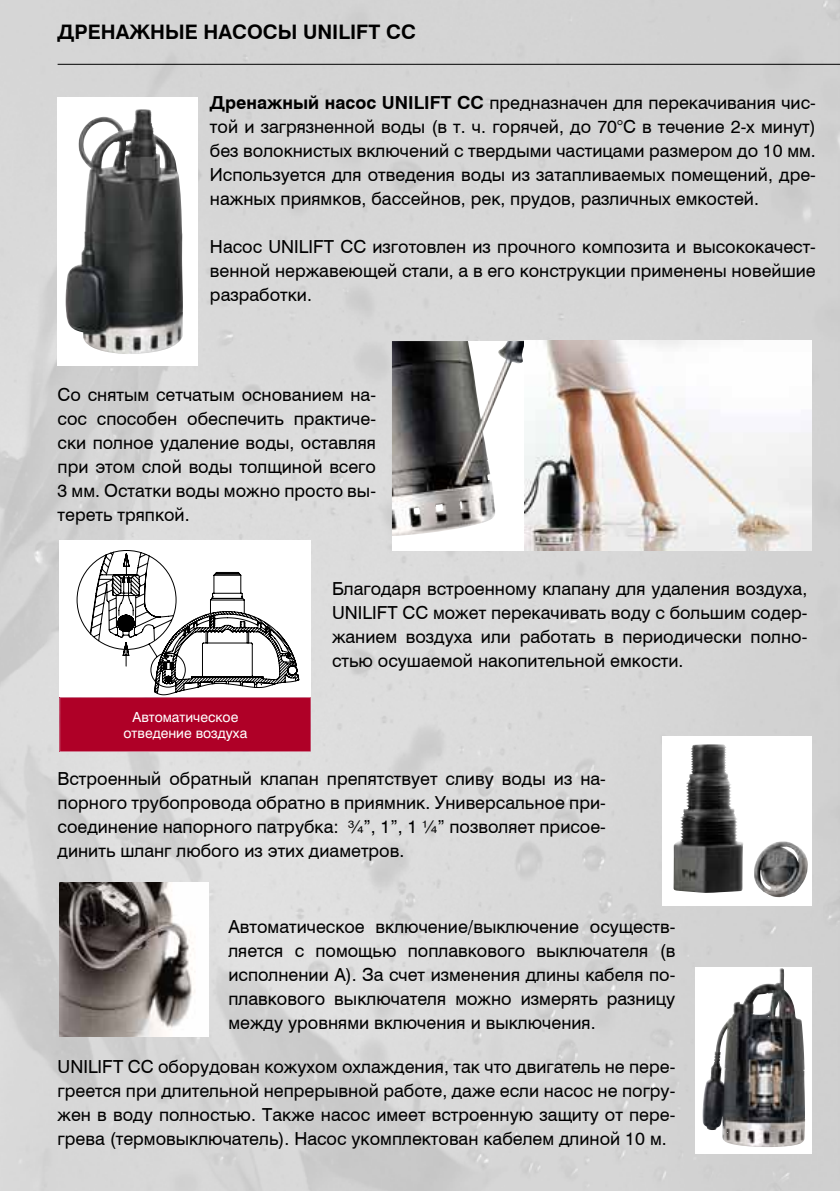
<style>
.page{position:relative;width:840px;height:1191px;background:#fff}
.page>*{position:absolute;margin:0;border:0;box-sizing:border-box;transform-origin:0 0}
.t1{font:700 20px "Swiss 721 BT";color:#000}
.t2{font:18px/24px "Swiss 721 BT";color:#000;text-align:justify}
.t3{font:14px/16.8px "Swiss 721 BT";color:#fff;text-align:center}
.s1{font-weight:700}
</style>
<div class="page">
<img style="left:0;top:0;width:839px;height:1191px">
<div style="left:392px;top:341px;width:132px;height:209px;background:#fff"></div>
<img style="left:392px;top:341px;width:132px;height:195px">
<img style="left:524px;top:341px;width:287px;height:209px">
<svg style="left:662px;top:736px;width:149px;height:169px"></svg>
<div style="left:57px;top:98px;width:140px;height:268px;background:#fff"></div>
<img style="left:673px;top:744px;width:70px;height:149px">
<div style="left:60px;top:540px;width:251px;height:157px;background:#fff"></div>
<svg style="left:76px;top:550px;width:223px;height:145px"></svg>
<div style="left:60px;top:697px;width:251px;height:55px;background:#af0027"></div>
<img style="left:60px;top:882px;width:149px;height:154px">
<svg style="left:694px;top:967px;width:117px;height:187px"></svg>
<img style="left:702px;top:968px;width:79px;height:162px">
<img style="left:65px;top:110px;width:118px;height:244px">
<hr style="left:58px;top:64px;width:781px;height:1px;background:#000">
<p class="t1" style="left:58px;top:18px;width:359px">Дренажные насосы UNILIFT CC</p>
<p class="t2" style="left:210px;top:90px;width:607px"><span class="s1">Дренажный насос UNILIFT CC</span> предназначен для перекачивания чис&shy;той и загрязненной воды (в т. ч. горячей, до 70°С в течение 2-х минут) без волокнистых включений с твердыми частицами размером до 10 мм.<br>Используется для отведения воды из затапливаемых помещений, дре&shy;нажных приямков, бассейнов, рек, прудов, различных емкостей.</p>
<p class="t2" style="left:210px;top:234px;width:607px">Насос UNILIFT CC изготовлен из прочного композита и высококачест&shy;венной нержавеющей стали, а в его конструкции применены новейшие разработки.</p>
<p class="t2" style="left:58px;top:382px;width:320px">Со снятым сетчатым основанием на&shy;сос способен обеспечить практиче&shy;ски полное удаление воды, оставляя при этом слой воды толщиной всего 3 мм. Остатки воды можно просто вы&shy;тереть тряпкой.</p>
<p class="t3" style="left:123px;top:707px;width:125px">Автоматическое отведение воздуха</p>
<p class="t2" style="left:332px;top:576px;width:476px">Благодаря встроенному клапану для удаления воздуха, UNILIFT CC может перекачивать воду с большим содер&shy;жанием воздуха или работать в периодически полно&shy;стью осушаемой накопительной емкости.</p>
<p class="t2" style="left:58px;top:766px;width:549px">Встроенный обратный клапан препятствует сливу воды из на&shy;порного трубопровода обратно в приямник. Универсальное при&shy;соединение напорного патрубка: ¾”, 1”, 1 ¼” позволяет присое&shy;динить шланг любого из этих диаметров.</p>
<p class="t2" style="left:228px;top:914px;width:448px">Автоматическое включение/выключение осуществ&shy;ляется с помощью поплавкового выключателя (в исполнении А). За счет изменения длины кабеля по&shy;плавкового выключателя можно измерять разницу между уровнями включения и выключения.</p>
<p class="t2" style="left:58px;top:1053px;width:619px">UNILIFT CC оборудован кожухом охлаждения, так что двигатель не пере&shy;греется при длительной непрерывной работе, даже если насос не погру&shy;жен в воду полностью. Также насос имеет встроенную защиту от пере&shy;грева (термовыключатель). Насос укомплектован кабелем длиной 10 м.</p>
</div>
